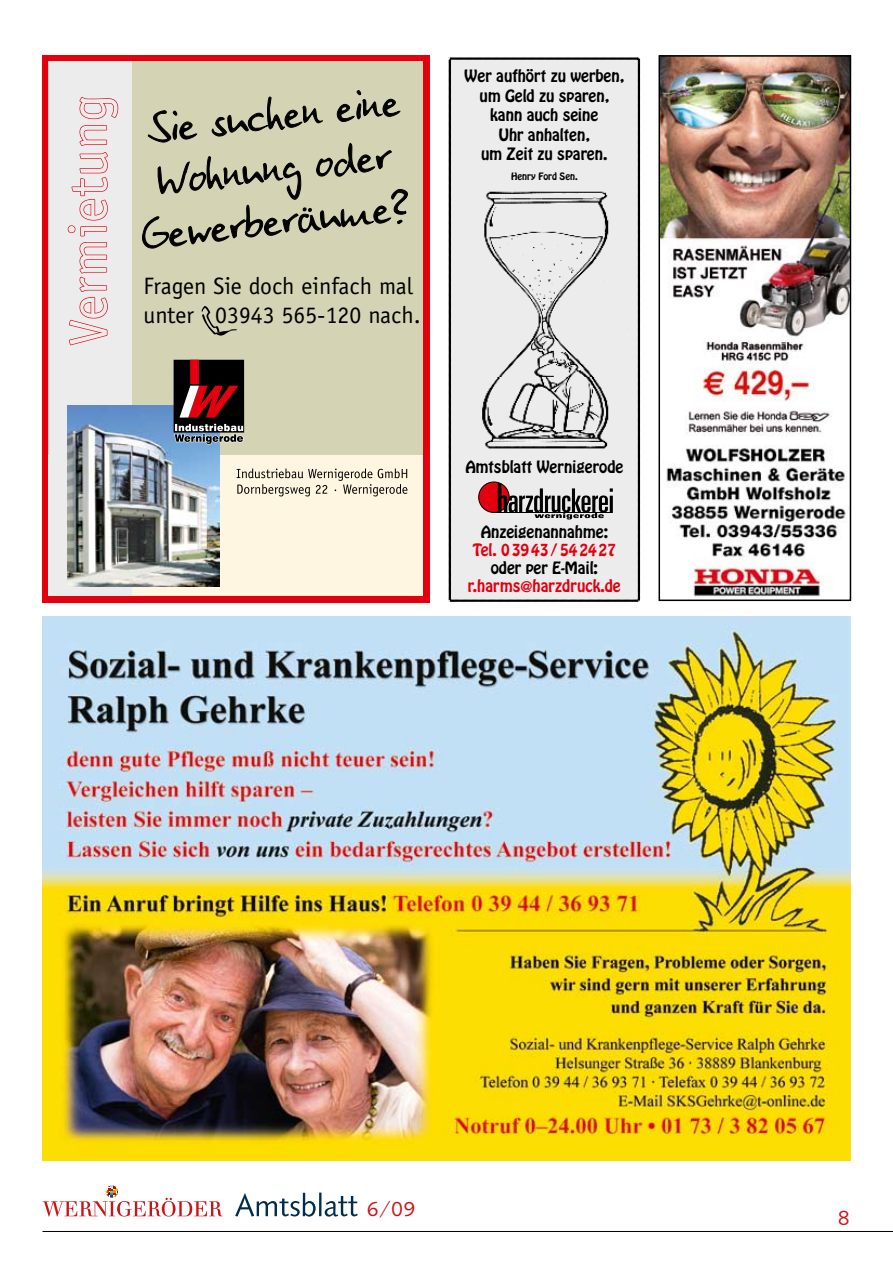
<style>
.page{position:relative;width:893px;height:1263px;background:#fff}
.page>*{position:absolute;margin:0;border:0;box-sizing:border-box;transform-origin:0 0}
.t1{font:23.7px/28.5px "Officina Sans";color:#000}
.t2{font:21px "Saxony";color:#cd1316}
.t3{font:15px/19.5px "Hobo";color:#000;text-align:center}
.t4{font:15px/18px "Hobo";color:#e3000f;text-align:center}
.t5{font:9px "Hobo";color:#000}
.s1{color:#000}
.s2{font-family:"Helvetica Neue";font-weight:700}
</style>
<div class="page">
<hr style="left:43px;top:1231px;width:850px;height:1px;background:#000">
<svg style="left:43px;top:1185px;width:179px;height:31px"></svg>
<svg style="left:235px;top:1192px;width:123px;height:24px"></svg>
<img style="left:43px;top:617px;width:807px;height:544px">
<div style="left:42px;top:55px;width:387px;height:547px;background:#e3000f"></div>
<div style="left:49px;top:61px;width:374px;height:535px;background:#fff6e1"></div>
<div style="left:49px;top:61px;width:374px;height:394px;background:#d4d4b5"></div>
<svg style="left:237px;top:468px;width:170px;height:28px"></svg>
<div style="left:49px;top:61px;width:82px;height:535px;background:#ececec"></div>
<img style="left:68px;top:405px;width:152px;height:182px">
<div style="left:174px;top:360px;width:70px;height:73px;background:#000"></div>
<svg style="left:179px;top:386px;width:59px;height:32px"></svg>
<div style="left:190px;top:360px;width:9px;height:24px;background:#e3000f"></div>
<svg style="left:174px;top:424px;width:70px;height:20px"></svg>
<svg style="left:68px;top:97px;width:50px;height:248px"></svg>
<svg style="left:142px;top:90px;width:266px;height:159px"></svg>
<svg style="left:202px;top:306px;width:35px;height:30px"></svg>
<img style="left:661px;top:58px;width:187px;height:540px">
<div style="left:658px;top:55px;width:193px;height:546px;border:2px solid #000"></div>
<svg style="left:448px;top:57px;width:192px;height:545px"></svg>
<img style="left:469px;top:183px;width:161px;height:272px">
<div style="left:479px;top:482px;width:30px;height:30px;background:#e3000f;border-radius:50%"></div>
<div style="left:478px;top:482px;width:32px;height:31px;border:1px solid #000;border-radius:50%"></div>
<svg style="left:498px;top:482px;width:115px;height:37px"></svg>
<hr style="left:493px;top:512px;width:120px;height:1px;background:#000">
<h1 class="t1" style="left:143px;top:272px;width:279px">Fragen Sie doch einfach mal unter 03943 565-120 nach.</h1>
<p class="t3" style="left:465px;top:66px;width:161px">Wer aufhört zu werben, um Geld zu sparen, kann auch seine<br>Uhr anhalten,<br>um Zeit zu sparen.</p>
<p class="t5" style="left:511px;top:170px;width:68px">Henry Ford Sen.</p>
<p class="t3" style="left:465px;top:457px;width:159px">Amtsblatt Wernigerode</p>
<p class="t3" style="left:481px;top:522px;width:129px">Anzeigenannahme:</p>
<p class="t4" style="left:473px;top:541px;width:145px">Tel. 0 39 43 / 54 24 27</p>
<p class="t4" style="left:468px;top:559px;width:154px"><span class="s1">oder per E-Mail: </span>r.harms<span class="s2">@</span>harzdruck.de</p>
<h2 class="t2" style="left:367px;top:1197px;width:50px">6/09</h2>
<h2 class="t2" style="left:838px;top:1207px;width:14px">8</h2>
</div>
